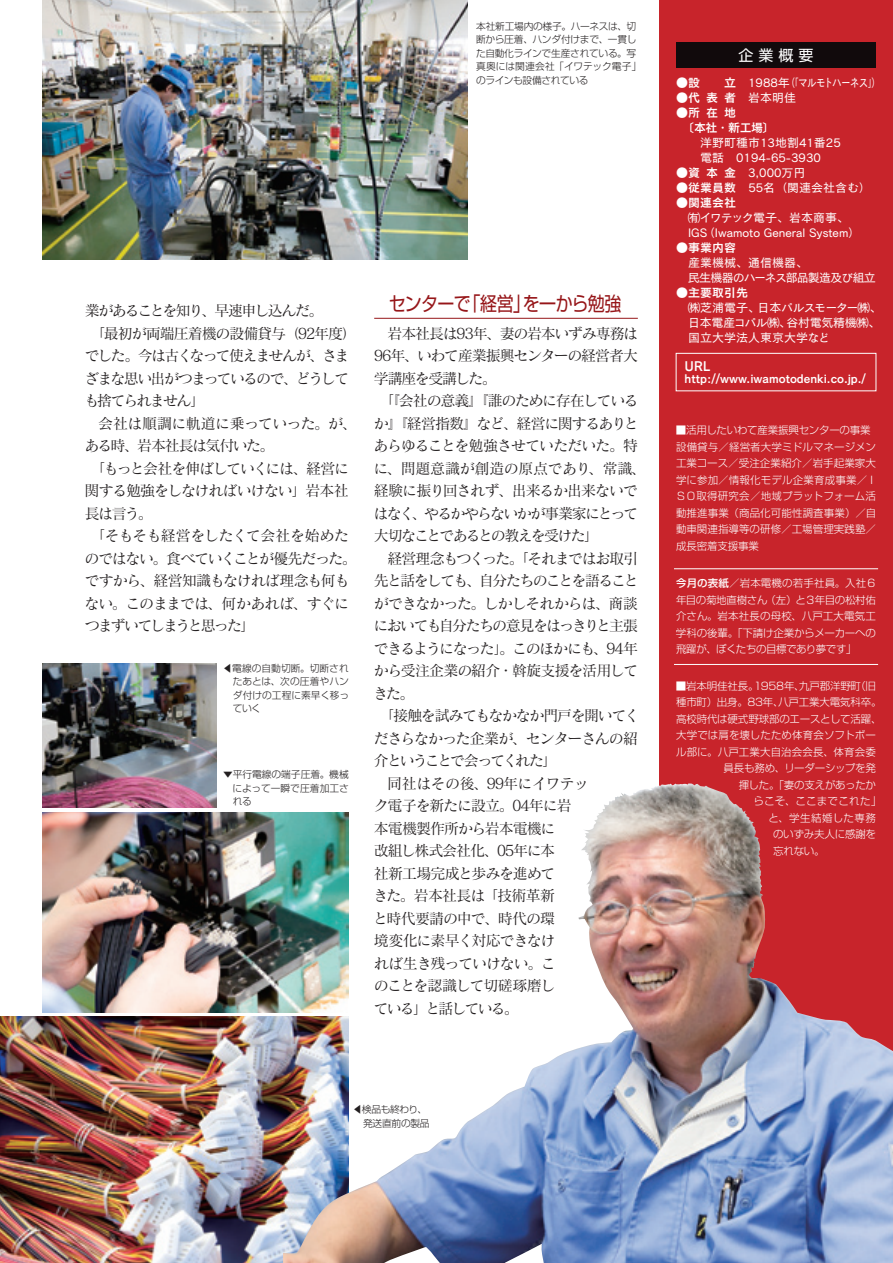
<style>
.page{position:relative;width:893px;height:1263px;background:#fff}
.page>*{position:absolute;margin:0;border:0;box-sizing:border-box;transform-origin:0 0}
.t1{font:19.5px "Shin Go Pro";letter-spacing:-.035em;color:#961619;scale:.87 1}
.t2{font:15px "Matisse Pro M";letter-spacing:-.085em;color:#231f20}
.t3{font:15px "Matisse Pro M";letter-spacing:-.12em;color:#231f20}
.t4{font:15px "Matisse Pro M";letter-spacing:-.065em;color:#231f20}
.t5{font:15px "Matisse Pro M";letter-spacing:-.115em;color:#231f20}
.t6{font:15px "Matisse Pro M";letter-spacing:-.02em;color:#231f20}
.t7{font:15px "Matisse Pro M";letter-spacing:-.105em;color:#231f20}
.t8{font:15px "Matisse Pro M";letter-spacing:-.04em;color:#231f20}
.t9{font:15px "Matisse Pro M";letter-spacing:-.03em;color:#231f20}
.t10{font:15px "Matisse Pro M";letter-spacing:-.045em;color:#231f20}
.t11{font:15px "Matisse Pro M";letter-spacing:-.14em;color:#231f20}
.t12{font:15px "Matisse Pro M";letter-spacing:-.135em;color:#231f20}
.t13{font:15px "Matisse Pro M";letter-spacing:-.05em;color:#231f20}
.t14{font:15px "Matisse Pro M";letter-spacing:-.13em;color:#231f20}
.t15{font:15px "Matisse Pro M";letter-spacing:-.11em;color:#231f20}
.t16{font:15px "Shin Go Pro";color:#fff}
.t17{font:13.5px "Cezanne Pro DB";color:#fff}
.t18{font:12px/15px "Cezanne Pro M";color:#fff}
.t19{font:12px/15px "Cezanne Pro DB";color:#fff}
.t20{font:12px/15px "Cezanne Pro M";letter-spacing:-.06em;color:#fff}
.t21{font:12px "Cezanne Pro M";letter-spacing:-.07em;color:#fff}
.t22{font:300 10.5px/16.5px "Shin Go Pro";letter-spacing:-.01em;color:#fff}
.t23{font:300 10.5px "Shin Go Pro";letter-spacing:.01em;color:#fff}
.t24{font:300 10.5px "Shin Go Pro";letter-spacing:.015em;color:#fff}
.t25{font:300 10.5px "Shin Go Pro";letter-spacing:-.03em;color:#fff}
.t26{font:300 10.5px "Shin Go Pro";letter-spacing:.025em;color:#fff}
.t27{font:300 10.5px "Shin Go Pro";letter-spacing:.045em;color:#fff}
.t28{font:300 9.75px/13.5px "Shin Go Pro";letter-spacing:-.02em;color:#231f20}
.s1{font-family:"Cezanne Pro DB"}
.s2{font-family:"Cezanne Pro M"}
.s3{font-weight:500}
</style>
<div class="page">
<svg style="left:659px;top:0;width:234px;height:1263px;background:#bf3844"></svg>
<hr style="left:374px;top:318px;width:264px;height:1px;background:#961619">
<div style="left:676px;top:43px;width:200px;height:25px;background:#110a0c"></div>
<img style="left:43px;top:663px;width:174px;height:145px">
<img style="left:43px;top:0;width:425px;height:259px">
<div style="left:676px;top:353px;width:200px;height:38px;border:1px solid #fff"></div>
<img style="left:43px;top:812px;width:240px;height:200px">
<img style="left:0;top:1016px;width:283px;height:247px">
<hr style="left:674px;top:568px;width:204px;height:1px;background:#fff">
<hr style="left:674px;top:664px;width:204px;height:1px;background:#fff">
<img style="left:283px;top:783px;width:462px;height:480px">
<p class="t28" style="left:476px;top:18px;width:167px">本社新工場内の様子。ハーネスは、切断から圧着、ハンダ付けまで、一貫した自動化ラインで生産されている。写真奥には関連会社「イワテック電子」のラインも設備されている</p>
<p class="t7" style="left:85px;top:301px;width:240px">業があることを知り、早速申し込んだ。</p>
<p class="t2" style="left:90px;top:324px;width:269px">「最初が両端圧着機の設備貸与（92年度）</p>
<p class="t3" style="left:85px;top:346px;width:266px">でした。今は古くなって使えませんが、さま</p>
<p class="t3" style="left:84px;top:369px;width:266px">ざまな思い出がつまっているので、どうして</p>
<p class="t3" style="left:84px;top:391px;width:123px">も捨てられません」</p>
<p class="t8" style="left:98px;top:414px;width:260px">会社は順調に軌道に乗っていった。が、</p>
<p class="t2" style="left:84px;top:436px;width:192px">ある時、岩本社長は気付いた。</p>
<p class="t2" style="left:90px;top:459px;width:261px">「もっと会社を伸ばしていくには、経営に</p>
<p class="t2" style="left:85px;top:481px;width:266px">関する勉強をしなければいけない」岩本社</p>
<p class="t2" style="left:85px;top:504px;width:69px">長は言う。</p>
<p class="t9" style="left:90px;top:526px;width:261px">「そもそも経営をしたくて会社を始めた</p>
<p class="t2" style="left:85px;top:549px;width:274px">のではない。食べていくことが優先だった。</p>
<p class="t4" style="left:85px;top:571px;width:266px">ですから、経営知識もなければ理念も何も</p>
<p class="t2" style="left:85px;top:594px;width:266px">ない。このままでは、何かあれば、すぐに</p>
<p class="t12" style="left:85px;top:616px;width:172px">つまずいてしまうと思った」</p>
<p class="t28" style="left:233px;top:660px;width:118px;text-align:justify;text-indent:-10px">◀電線の自動切断。切断されたあとは、次の圧着やハンダ付けの工程に素早く移っていく</p>
<p class="t28" style="left:233px;top:767px;width:118px;text-align:justify;text-indent:-10px">▼平行電線の端子圧着。機械によって一瞬で圧着加工される</p>
<h1 class="t1" style="left:389px;top:288px;width:269px">センターで「経営」を一から勉強</h1>
<p class="t2" style="left:387px;top:324px;width:252px">岩本社長は93年、妻の岩本いずみ専務は</p>
<p class="t2" style="left:374px;top:346px;width:266px">96年、いわて産業振興センターの経営者大</p>
<p class="t15" style="left:374px;top:369px;width:124px">学講座を受講した。</p>
<p class="t2" style="left:379px;top:391px;width:261px">「『会社の意義』『誰のために存在している</p>
<p class="t2" style="left:374px;top:414px;width:266px">か』『経営指数』など、経営に関するありと</p>
<p class="t2" style="left:374px;top:436px;width:266px">あらゆることを勉強させていただいた。特</p>
<p class="t6" style="left:373px;top:459px;width:274px">に、問題意識が創造の原点であり、常識、</p>
<p class="t2" style="left:374px;top:481px;width:266px">経験に振り回されず、出来るか出来ないで</p>
<p class="t3" style="left:374px;top:504px;width:266px">はなく、やるかやらないかが事業家にとって</p>
<p class="t5" style="left:374px;top:526px;width:227px">大切なことであるとの教えを受けた」</p>
<p class="t2" style="left:387px;top:549px;width:253px">経営理念もつくった。「それまではお取引</p>
<p class="t5" style="left:374px;top:571px;width:266px">先と話をしても、自分たちのことを語ること</p>
<p class="t2" style="left:374px;top:594px;width:266px">ができなかった。しかしそれからは、商談</p>
<p class="t3" style="left:373px;top:616px;width:266px">においても自分たちの意見をはっきりと主張</p>
<p class="t2" style="left:374px;top:639px;width:266px">できるようになった」。このほかにも、94年</p>
<p class="t4" style="left:374px;top:661px;width:266px">から受注企業の紹介・斡旋支援を活用して</p>
<p class="t2" style="left:373px;top:684px;width:43px">きた。</p>
<p class="t2" style="left:379px;top:706px;width:262px">「接触を試みてもなかなか門戸を開いてく</p>
<p class="t2" style="left:374px;top:729px;width:266px">ださらなかった企業が、センターさんの紹</p>
<p class="t11" style="left:374px;top:751px;width:185px">介ということで会ってくれた」</p>
<p class="t10" style="left:387px;top:774px;width:203px">同社はその後、99年にイワテッ</p>
<p class="t2" style="left:374px;top:796px;width:199px">ク電子を新たに設立。04年に岩</p>
<p class="t4" style="left:374px;top:819px;width:183px">本電機製作所から岩本電機に</p>
<p class="t2" style="left:374px;top:841px;width:183px">改組し株式会社化、05年に本</p>
<p class="t2" style="left:374px;top:864px;width:183px">社新工場完成と歩みを進めて</p>
<p class="t13" style="left:373px;top:886px;width:183px">きた。岩本社長は「技術革新</p>
<p class="t4" style="left:373px;top:909px;width:183px">と時代要請の中で、時代の環</p>
<p class="t2" style="left:374px;top:931px;width:183px">境変化に素早く対応できなけ</p>
<p class="t2" style="left:374px;top:954px;width:183px">れば生き残っていけない。こ</p>
<p class="t2" style="left:374px;top:976px;width:183px">のことを認識して切磋琢磨し</p>
<p class="t14" style="left:374px;top:999px;width:147px">ている」と話している。</p>
<p class="t28" style="left:353px;top:1102px;width:78px">◀検品も終わり、　発送直前の製品</p>
<p class="t16" style="left:738px;top:43px;width:76px">企 業 概 要</p>
<p class="t21" style="left:676px;top:75px;width:207px"><span class="s1">●設　　立　</span>1988年（「マルモトハーネス」）</p>
<p class="t19" style="left:676px;top:90px;width:122px">●代表者　<span class="s2">岩本明佳</span></p>
<p class="t19" style="left:682px;top:105px;width:94px;text-indent:-6px">●所在地<br>〔本社・新工場〕</p>
<p class="t18" style="left:700px;top:135px;width:142px">洋野町種市13地割41番25電話　0194-65-3930</p>
<p class="t18" style="left:676px;top:165px;width:131px"><span class="s1">●資本金</span>　3,000万円</p>
<p class="t18" style="left:676px;top:180px;width:197px"><span class="s1">●従業員数</span> 55名（関連会社含む）</p>
<p class="t19" style="left:676px;top:195px;width:61px">●関連会社</p>
<p class="t18" style="left:688px;top:210px;width:174px">㈲イワテック電子、岩本商事、<br>IGS（Iwamoto General System）</p>
<p class="t19" style="left:676px;top:240px;width:61px">●事業内容</p>
<p class="t20" style="left:688px;top:255px;width:190px">産業機械、通信機器、<br>民生機器のハーネス部品製造及び組立</p>
<p class="t19" style="left:676px;top:285px;width:73px">●主要取引先</p>
<p class="t18" style="left:688px;top:300px;width:195px;text-align:justify">㈱芝浦電子、日本パルスモーター㈱、日本電産コパル㈱、谷村電気精機㈱、国立大学法人東京大学など</p>
<p class="t17" style="left:683px;top:358px;width:32px">ＵＲＬ</p>
<p class="t19" style="left:685px;top:371px;width:183px">http://www.iwamotodenki.co.jp./</p>
<p class="t22" style="left:676px;top:421px;width:203px">■活用したいわて産業振興センターの事業設備貸与／経営者大学ミドルマネージメン工業コース／受注企業紹介／岩手起業家大学に参加／情報化モデル企業育成事業／Ｉ<br>ＳＯ取得研究会／地域プラットフォーム活動推進事業（商品化可能性調査事業）／自動車関連指導等の研修／工場管理実践塾／成長密着支援事業</p>
<p class="t22" style="left:676px;top:574px;width:202px;text-align:justify"><span class="s3">今月の表紙／</span>岩本電機の若手社員。入社６年目の菊地直樹さん（左）と３年目の松村佑介さん。岩本社長の母校、八戸工大電気工学科の後輩。「下請け企業からメーカーへの飛躍が、ぼくたちの目標であり夢です」</p>
<p class="t22" style="left:676px;top:676px;width:202px">■岩本明佳社長。1958年、九戸郡洋野町（旧</p>
<p class="t22" style="left:676px;top:693px;width:207px">種市町）出身。83年、八戸工業大電気科卒。</p>
<p class="t22" style="left:676px;top:709px;width:207px">高校時代は硬式野球部のエースとして活躍、</p>
<p class="t23" style="left:676px;top:726px;width:202px">大学では肩を壊したため体育会ソフトボー</p>
<p class="t24" style="left:676px;top:743px;width:201px">ル部に。八戸工業大自治会会長、体育会委</p>
<p class="t22" style="left:724px;top:759px;width:154px">員長も務め、リーダーシップを発</p>
<p class="t25" style="left:739px;top:776px;width:139px">揮した。「妻の支えがあったか</p>
<p class="t26" style="left:753px;top:792px;width:130px">らこそ、ここまでこれた」</p>
<p class="t27" style="left:768px;top:809px;width:109px">と、学生結婚した専務</p>
<p class="t22" style="left:773px;top:825px;width:104px">のいずみ夫人に感謝を</p>
<p class="t22" style="left:773px;top:841px;width:53px">忘れない。</p>
</div>
